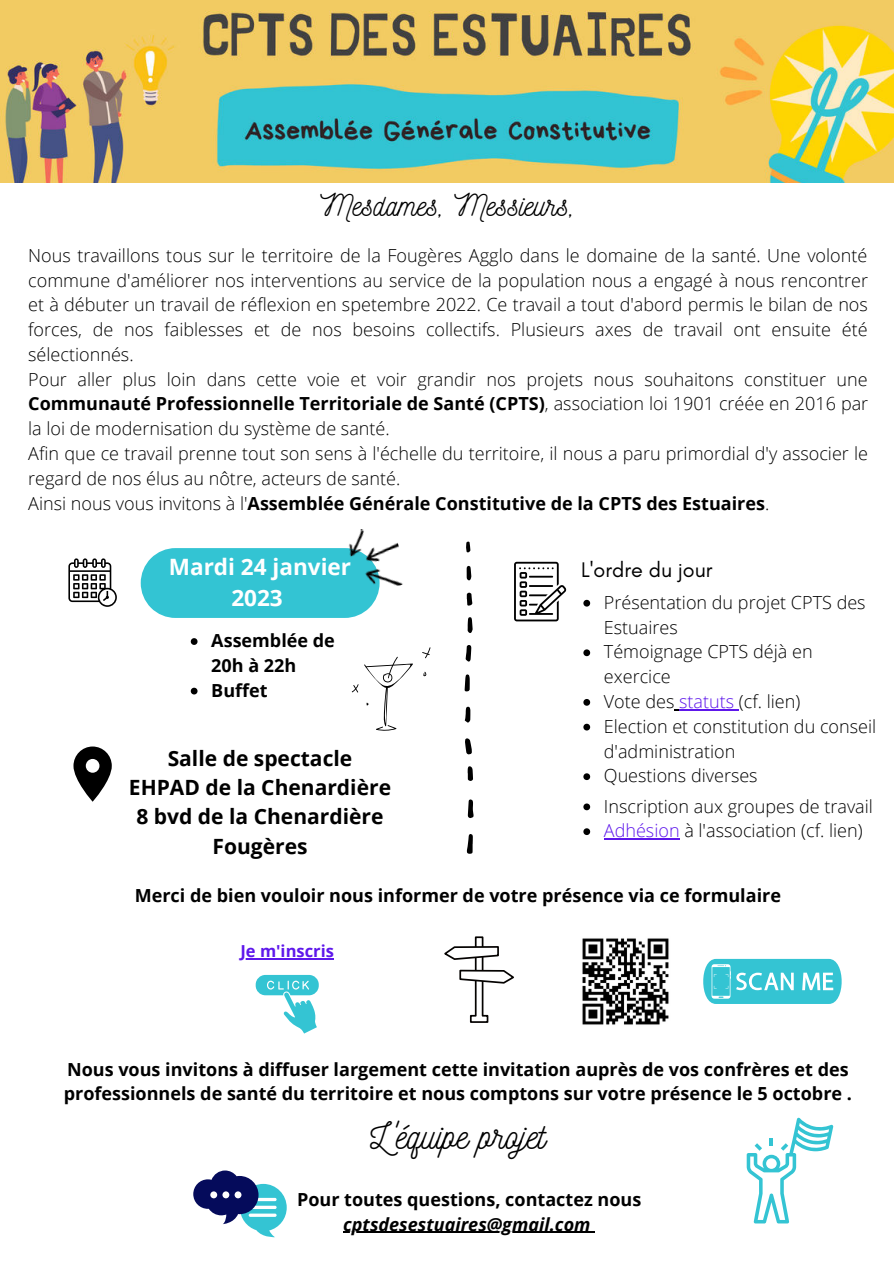
<style>
.page{position:relative;width:894px;height:1264px;background:#fff}
.page>*{position:absolute;margin:0;border:0;box-sizing:border-box;transform-origin:0 0}
.t1{font:36px "Nickainley";color:#000}
.t2{font:30px "Nickainley";color:#000}
.t3{font:700 22.5px/31.5px "Open Sans";color:#fff;text-align:center}
.t4{font:21.6px "Glacial Indifference";color:#000}
.t5{font:700 21px/29.2px "Open Sans";color:#000;text-align:center}
.t6{font:300 18px/24.8px "Open Sans";color:#000}
.t7{font:700 18px/24.8px "Open Sans";color:#000}
.t8{font:italic 700 18px "Open Sans";color:#000}
.t9{font:700 16.5px "Open Sans";color:#5e17eb}
.s1{font-weight:700}
.s2{color:#5e17eb}
</style>
<div class="page">
<svg style="left:255px;top:974px;width:64px;height:59px"></svg>
<svg style="left:703px;top:958px;width:138px;height:45px;background:#59cedb"></svg>
<svg style="left:746px;top:1117px;width:87px;height:106px"></svg>
<svg style="left:193px;top:1170px;width:93px;height:67px"></svg>
<div style="left:210px;top:1191px;width:7px;height:7px;background:#fff;border-radius:50%"></div>
<div style="left:222px;top:1191px;width:7px;height:7px;background:#fff;border-radius:50%"></div>
<div style="left:234px;top:1191px;width:7px;height:7px;background:#fff;border-radius:50%"></div>
<svg style="left:73px;top:746px;width:39px;height:55px"></svg>
<svg style="left:68px;top:558px;width:49px;height:49px"></svg>
<svg style="left:422px;top:647px;width:8px;height:11px"></svg>
<svg style="left:423px;top:671px;width:4px;height:5px"></svg>
<svg style="left:351px;top:684px;width:7px;height:8px"></svg>
<svg style="left:364px;top:656px;width:49px;height:74px"></svg>
<svg style="left:444px;top:936px;width:70px;height:87px"></svg>
<svg style="left:141px;top:548px;width:236px;height:70px;background:#3dc6d5"></svg>
<img style="left:341px;top:529px;width:62px;height:67px">
<svg style="left:466px;top:834px;width:6px;height:20px"></svg>
<svg style="left:465px;top:738px;width:6px;height:16px"></svg>
<svg style="left:467px;top:799px;width:6px;height:19px"></svg>
<svg style="left:464px;top:674px;width:5px;height:17px"></svg>
<svg style="left:465px;top:645px;width:6px;height:16px"></svg>
<svg style="left:464px;top:706px;width:6px;height:16px"></svg>
<svg style="left:467px;top:766px;width:6px;height:15px"></svg>
<svg style="left:467px;top:617px;width:5px;height:16px"></svg>
<svg style="left:466px;top:592px;width:6px;height:13px"></svg>
<svg style="left:466px;top:566px;width:5px;height:14px"></svg>
<svg style="left:466px;top:541px;width:4px;height:11px"></svg>
<img style="left:582px;top:938px;width:87px;height:87px">
<img style="left:0;top:0;width:893px;height:182px">
<svg style="left:583px;top:600px;width:7px;height:6px"></svg>
<svg style="left:583px;top:649px;width:7px;height:7px"></svg>
<svg style="left:583px;top:699px;width:7px;height:6px"></svg>
<hr style="left:679px;top:709px;width:59px;height:1px;background:#5e17eb">
<svg style="left:583px;top:723px;width:7px;height:7px"></svg>
<svg style="left:583px;top:773px;width:7px;height:7px"></svg>
<hr style="left:343px;top:1231px;width:247px;height:1px;background:#000">
<svg style="left:191px;top:638px;width:6px;height:7px"></svg>
<svg style="left:191px;top:687px;width:6px;height:7px"></svg>
<hr style="left:240px;top:958px;width:94px;height:1px;background:#5e17eb">
<svg style="left:583px;top:803px;width:7px;height:7px"></svg>
<svg style="left:583px;top:828px;width:7px;height:7px"></svg>
<hr style="left:603px;top:838px;width:76px;height:1px;background:#5e17eb">
<svg style="left:514px;top:562px;width:52px;height:59px"></svg>
<h2 class="t2" style="left:320px;top:185px;width:257px">Mesdames, Messieurs,</h2>
<p class="t6" style="left:28px;top:242px;width:841px">Nous travaillons tous sur le territoire de la Fougères Agglo dans le domaine de la santé. Une volonté commune d'améliorer nos interventions au service de la population nous a engagé à nous rencontrer et à débuter un travail de réflexion en spetembre 2022. Ce travail a tout d'abord permis le bilan de nos forces, de nos faiblesses et de nos besoins collectifs. Plusieurs axes de travail ont ensuite été sélectionnés.<br>Pour aller plus loin dans cette voie et voir grandir nos projets nous souhaitons constituer une <span class="s1">Communauté Professionnelle Territoriale de Santé (CPTS)</span>, association loi 1901 créée en 2016 par la loi de modernisation du système de santé.<br>Afin que ce travail prenne tout son sens à l'échelle du territoire, il nous a paru primordial d'y associer le regard de nos élus au nôtre, acteurs de santé.<br>Ainsi nous vous invitons à l'<span class="s1">Assemblée Générale Constitutive de la CPTS des Estuaires</span>.</p>
<p class="t3" style="left:169px;top:550px;width:184px">Mardi 24 janvier<br>2023</p>
<p class="t7" style="left:211px;top:627px;width:125px">Assemblée de<br>20h à 22h<br>Buffet</p>
<p class="t5" style="left:129px;top:743px;width:263px">Salle de spectacle<br>EHPAD de la Chenardière<br>8 bvd de la Chenardière<br>Fougères</p>
<p class="t4" style="left:581px;top:558px;width:133px">L'ordre du jour</p>
<p class="t6" style="left:603px;top:589px;width:274px">Présentation du projet CPTS des<br>Estuaires<br>Témoignage CPTS déjà en exercice<br>Vote des <span class="s2">statuts</span> (cf. lien)<br>Election et constitution du conseil d'administration<br>Questions diverses</p>
<p class="t6" style="left:603px;top:793px;width:270px">Inscription aux groupes de travail<br><span class="s2">Adhésion</span> à l'association (cf. lien)</p>
<p class="t7" style="left:135px;top:882px;width:647px">Merci de bien vouloir nous informer de votre présence via ce formulaire</p>
<p class="t9" style="left:240px;top:939px;width:95px">Je m'inscris</p>
<p class="t7" style="left:64px;top:1056px;width:789px">Nous vous invitons à diffuser largement cette invitation auprès de vos confrères et des professionnels de santé du territoire et nous comptons sur votre présence le 5 octobre .</p>
<h1 class="t1" style="left:370px;top:1113px;width:177px">L'équipe projet</h1>
<p class="t7" style="left:297px;top:1186px;width:345px">Pour toutes questions, contactez nous</p>
<p class="t8" style="left:343px;top:1211px;width:249px">cptsdesestuaires@gmail.com</p>
</div>
